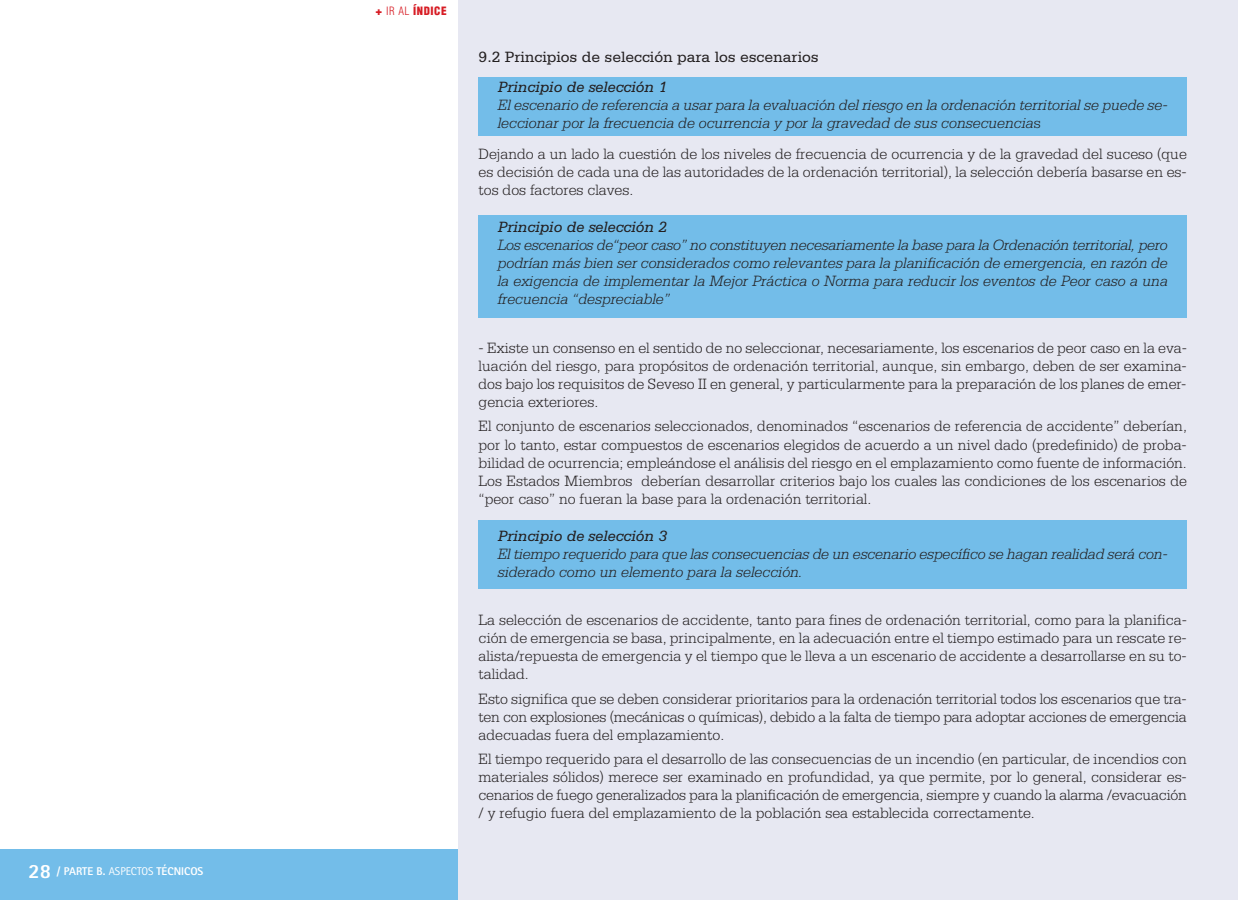
<style>
.page{position:relative;width:1238px;height:900px;background:#fff}
.page>*{position:absolute;margin:0;border:0;box-sizing:border-box;transform-origin:0 0}
.t1{font:300 15.75px/18px "Serifa";color:#231f20;text-align:justify}
.t2{font:italic 300 15.75px/18px "Serifa";color:#231f20}
.t3{font:italic 15.75px "Serifa";color:#231f20}
.t4{font:15.75px "Serifa";color:#231f20}
.t5{font:800 11.25px "Rotis Sans Serif";color:#fff}
.t6{font:900 condensed 11.25px "Helvetica";letter-spacing:.05em;color:#d71c24}
.s1{font-size:20.25px}
.s2{font-weight:400}
.s3{font-family:"Helvetica Neue";font-stretch:normal}
.s4{font-weight:300}
.s5{font-style:normal}
</style>
<div class="page">
<div style="left:0;top:849px;width:574px;height:51px;background:#73bde9"></div>
<div style="left:458px;top:0;width:779px;height:900px;background:#e7e8f2"></div>
<div style="left:478px;top:77px;width:708px;height:58px;background:#73bde9"></div>
<div style="left:478px;top:216px;width:708px;height:102px;background:#73bde9"></div>
<div style="left:478px;top:521px;width:708px;height:68px;background:#73bde9"></div>
<p class="t5" style="left:29px;top:867px;width:176px"><span class="s1">28</span> / PARTE B. <span class="s2">ASPECTOS</span> TÉCNICOS</p>
<p class="t6" style="left:375px;top:5px;width:73px"><span class="s3">+</span> <span class="s4">IR AL</span> ÍNDICE</p>
<p class="t4" style="left:478px;top:51px;width:341px">9.2 Principios de selección para los escenarios</p>
<p class="t3" style="left:497px;top:82px;width:171px">Principio de selección 1</p>
<p class="t2" style="left:497px;top:98px;width:671px">El escenario de referencia a usar para la evaluación del riesgo en la ordenación territorial se puede se&shy;leccionar por la frecuencia de ocurrencia y por la gravedad de sus consecuencia<span class="s5">s</span></p>
<p class="t1" style="left:478px;top:146px;width:709px">Dejando a un lado la cuestión de los niveles de frecuencia de ocurrencia y de la gravedad del suceso (que es decisión de cada una de las autoridades de la ordenación territorial), la selección debería basarse en es&shy;tos dos factores claves.</p>
<p class="t3" style="left:497px;top:222px;width:171px">Principio de selección 2</p>
<p class="t2" style="left:497px;top:237px;width:671px;text-align:justify">Los escenarios de“peor caso” no constituyen necesariamente la base para la Ordenación territorial, pero podrían más bien ser considerados como relevantes para la planificación de emergencia, en razón de la exigencia de implementar la Mejor Práctica o Norma para reducir los eventos de Peor caso a una frecuencia “despreciable”</p>
<p class="t1" style="left:478px;top:340px;width:709px">- Existe un consenso en el sentido de no seleccionar, necesariamente, los escenarios de peor caso en la eva&shy;luación del riesgo, para propósitos de ordenación territorial, aunque, sin embargo, deben de ser examina&shy;dos bajo los requisitos de Seveso II en general, y particularmente para la preparación de los planes de emer&shy;gencia exteriores.</p>
<p class="t1" style="left:478px;top:419px;width:710px">El conjunto de escenarios seleccionados, denominados “escenarios de referencia de accidente” deberían, por lo tanto, estar compuestos de escenarios elegidos de acuerdo a un nivel dado (predefinido) de proba&shy;bilidad de ocurrencia; empleándose el análisis del riesgo en el emplazamiento como fuente de información.<br>Los Estados Miembros deberían desarrollar criterios bajo los cuales las condiciones de los escenarios de “peor caso” no fueran la base para la ordenación territorial.</p>
<p class="t3" style="left:497px;top:530px;width:171px">Principio de selección 3</p>
<p class="t2" style="left:497px;top:546px;width:671px">El tiempo requerido para que las consecuencias de un escenario específico se hagan realidad será con&shy;siderado como un elemento para la selección.</p>
<p class="t1" style="left:478px;top:613px;width:710px">La selección de escenarios de accidente, tanto para fines de ordenación territorial, como para la planifica&shy;ción de emergencia se basa, principalmente, en la adecuación entre el tiempo estimado para un rescate re&shy;alista/repuesta de emergencia y el tiempo que le lleva a un escenario de accidente a desarrollarse en su to&shy;talidad.</p>
<p class="t1" style="left:478px;top:691px;width:709px">Esto significa que se deben considerar prioritarios para la ordenación territorial todos los escenarios que tra&shy;ten con explosiones (mecánicas o químicas), debido a la falta de tiempo para adoptar acciones de emergencia adecuadas fuera del emplazamiento.</p>
<p class="t1" style="left:478px;top:751px;width:709px">El tiempo requerido para el desarrollo de las consecuencias de un incendio (en particular, de incendios con materiales sólidos) merece ser examinado en profundidad, ya que permite, por lo general, considerar es&shy;cenarios de fuego generalizados para la planificación de emergencia, siempre y cuando la alarma /evacuación / y refugio fuera del emplazamiento de la población sea establecida correctamente.</p>
</div>
